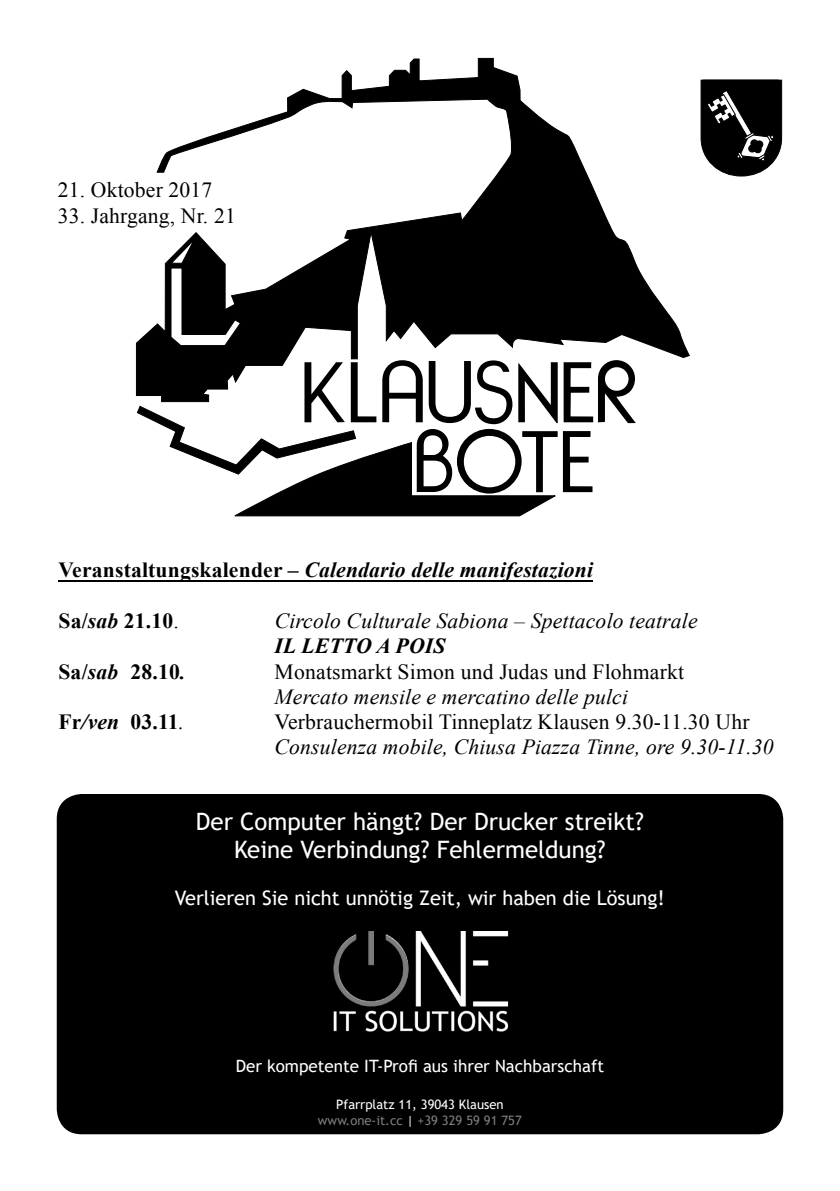
<style>
.page{position:relative;width:840px;height:1191px;background:#fff}
.page>*{position:absolute;margin:0;border:0;box-sizing:border-box;transform-origin:0 0}
.t1{font:24px/28.8px "Trebuchet MS";color:#fff;text-align:center}
.t2{font:italic 21.6px "Times New Roman";letter-spacing:.01em;color:#000}
.t3{font:21.6px "Times New Roman";letter-spacing:.01em;color:#000}
.t4{font:italic 700 21.6px "Times New Roman";letter-spacing:.01em;color:#000}
.t5{font:700 21.6px "Times New Roman";letter-spacing:.01em;color:#000}
.t6{font:20px "Trebuchet MS";color:#fff}
.t7{font:17px "Trebuchet MS";color:#fff}
.t8{font:13px/15.6px "Trebuchet MS";color:#fff;text-align:center}
.s1{font-style:normal}
.s2{font-style:italic}
.s3{font-weight:400}
.s4{font-weight:400;font-style:italic}
.s5{color:#7c7c7c}
</style>
<div class="page">
<hr style="left:58px;top:580px;width:535px;height:2px;background:#000">
<svg style="left:136px;top:58px;width:553px;height:338px"></svg>
<svg style="left:170px;top:239px;width:71px;height:107px"></svg>
<svg style="left:700px;top:79px;width:81px;height:97px;background:#2e2e2e"></svg>
<svg style="left:137px;top:360px;width:498px;height:156px"></svg>
<div style="left:57px;top:176px;width:211px;height:55px;background:#fff"></div>
<div style="left:58px;top:795px;width:723px;height:338px;background:#000;border-radius:24px"></div>
<div style="left:57px;top:794px;width:725px;height:340px;border:2px solid #000;border-radius:24px"></div>
<img style="left:333px;top:931px;width:175px;height:101px">
<p class="t3" style="left:58px;top:175px;width:156px">21. Oktober 2017</p>
<p class="t3" style="left:58px;top:201px;width:179px">33. Jahrgang, Nr. 21</p>
<p class="t4" style="left:58px;top:554px;width:536px"><span class="s1">Veranstaltungskalender –</span> Calendario delle manifestazioni</p>
<p class="t5" style="left:58px;top:605px;width:122px">Sa/<span class="s2">sab</span> 21.10<span class="s3">.</span></p>
<p class="t2" style="left:274px;top:605px;width:424px">Circolo Culturale Sabiona – Spettacolo teatrale</p>
<p class="t4" style="left:274px;top:630px;width:172px">IL LETTO A POIS</p>
<p class="t5" style="left:58px;top:656px;width:128px">Sa/<span class="s2">sab</span> 28.10<span class="s2">.</span></p>
<p class="t3" style="left:274px;top:656px;width:410px">Monatsmarkt Simon und Judas und Flohmarkt</p>
<p class="t2" style="left:274px;top:681px;width:355px">Mercato mensile e mercatino delle pulci</p>
<p class="t5" style="left:58px;top:706px;width:127px">Fr<span class="s2">/ven</span> 03.11<span class="s4">.</span></p>
<p class="t3" style="left:274px;top:707px;width:476px">Verbrauchermobil Tinneplatz Klausen 9.30-11.30 Uhr</p>
<p class="t2" style="left:274px;top:732px;width:500px">Consulenza mobile, Chiusa Piazza Tinne, ore 9.30-11.30</p>
<p class="t1" style="left:196px;top:806px;width:449px">Der Computer hängt? Der Drucker streikt?<br>Keine Verbindung? Fehlermeldung?</p>
<p class="t6" style="left:175px;top:885px;width:491px">Verlieren Sie nicht unnötig Zeit, wir haben die Lösung!</p>
<p class="t7" style="left:236px;top:1055px;width:369px">Der kompetente IT-Profi aus ihrer Nachbarschaft</p>
<p class="t8" style="left:318px;top:1096px;width:205px">Pfarrplatz 11, 39043 Klausen <span class="s5">www.one-it.cc</span> | <span class="s5">+39 329 59 91 757</span></p>
</div>
